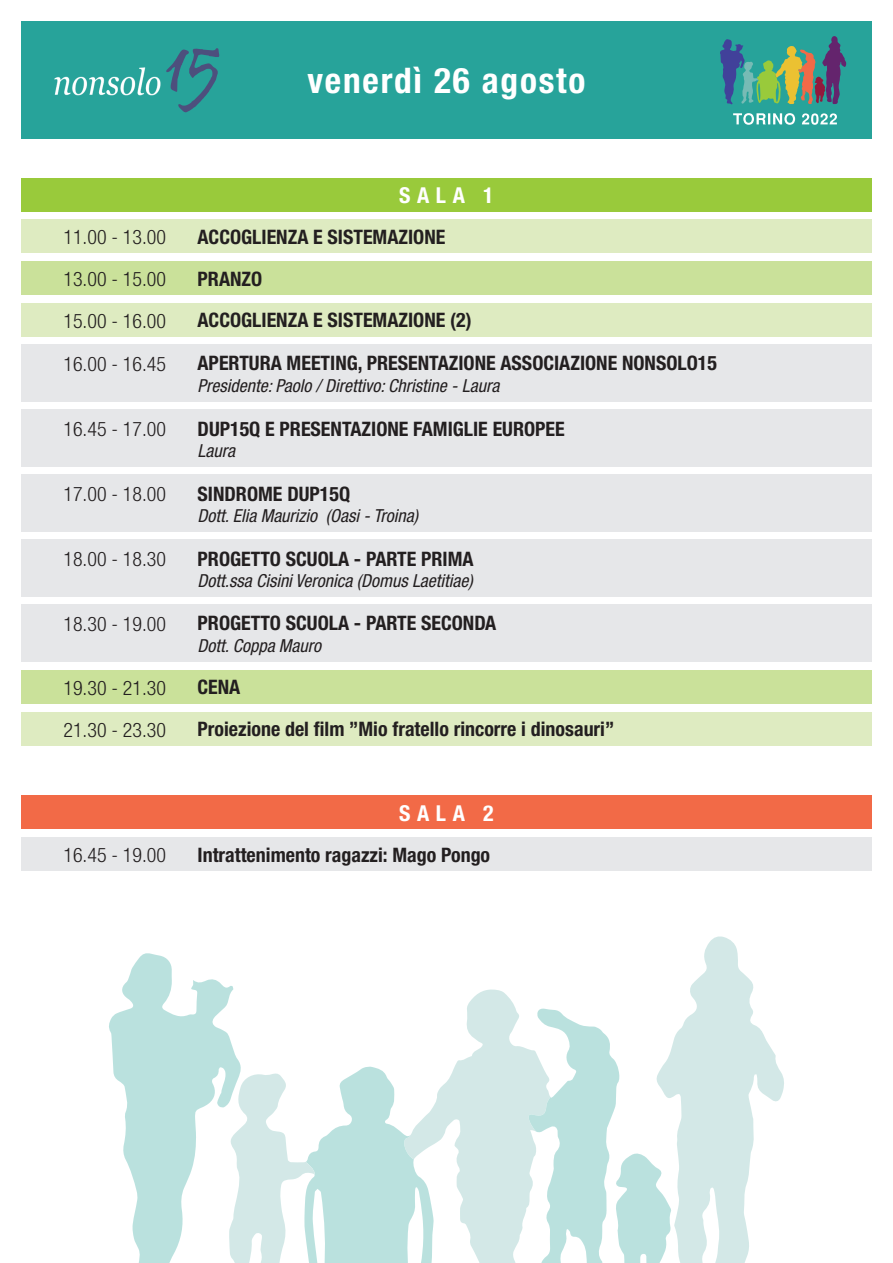
<style>
.page{position:relative;width:893px;height:1263px;background:#fff}
.page>*{position:absolute;margin:0;border:0;box-sizing:border-box;transform-origin:0 0}
.t1{font:700 condensed 35.4px "Helvetica Neue";letter-spacing:.05em;color:#fff}
.t2{font:700 condensed 21.9px "Helvetica Neue";letter-spacing:.3em;color:#fff}
.t3{font:700 condensed 19.95px "Helvetica Neue";color:#231f20}
.t4{font:300 condensed 19.95px "Helvetica Neue";color:#231f20}
.t5{font:italic condensed 18px "Helvetica Neue";color:#231f20}
</style>
<div class="page">
<div style="left:21px;top:837px;width:851px;height:34px;background:#e6e7e9"></div>
<div style="left:21px;top:795px;width:851px;height:34px;background:#f26a47"></div>
<div style="left:21px;top:345px;width:851px;height:57px;background:#e6e7e9"></div>
<div style="left:21px;top:410px;width:851px;height:57px;background:#e6e7e9"></div>
<div style="left:21px;top:475px;width:851px;height:57px;background:#e6e7e9"></div>
<div style="left:21px;top:540px;width:851px;height:57px;background:#e6e7e9"></div>
<div style="left:21px;top:670px;width:851px;height:34px;background:#cae19a"></div>
<div style="left:21px;top:178px;width:851px;height:33px;background:#99ca3b"></div>
<div style="left:21px;top:712px;width:851px;height:34px;background:#deebc1"></div>
<div style="left:21px;top:219px;width:851px;height:34px;background:#deebc1"></div>
<div style="left:21px;top:261px;width:851px;height:34px;background:#cae19a"></div>
<div style="left:21px;top:303px;width:851px;height:34px;background:#deebc1"></div>
<div style="left:21px;top:605px;width:851px;height:57px;background:#e6e7e9"></div>
<svg style="left:109px;top:936px;width:675px;height:327px"></svg>
<div style="left:21px;top:21px;width:851px;height:118px;background:#27a39a"></div>
<svg style="left:720px;top:36px;width:126px;height:68px"></svg>
<svg style="left:733px;top:113px;width:104px;height:12px"></svg>
<img style="left:54px;top:67px;width:107px;height:29px">
<svg style="left:166px;top:48px;width:53px;height:65px"></svg>
<h1 class="t1" style="left:307px;top:59px;width:279px">venerdì 26 agosto</h1>
<p class="t2" style="left:399px;top:182px;width:96px">SALA 1</p>
<p class="t4" style="left:63px;top:226px;width:104px">11.00 - 13.00</p>
<p class="t3" style="left:198px;top:225px;width:249px">ACCOGLIENZA E SISTEMAZIONE</p>
<p class="t4" style="left:63px;top:268px;width:104px">13.00 - 15.00</p>
<p class="t3" style="left:198px;top:266px;width:66px">PRANZO</p>
<p class="t4" style="left:63px;top:309px;width:104px">15.00 - 16.00</p>
<p class="t3" style="left:198px;top:308px;width:276px">ACCOGLIENZA E SISTEMAZIONE (2)</p>
<p class="t4" style="left:63px;top:352px;width:104px">16.00 - 16.45</p>
<p class="t3" style="left:198px;top:351px;width:521px">APERTURA MEETING, PRESENTAZIONE ASSOCIAZIONE NONSOLO15</p>
<p class="t5" style="left:198px;top:375px;width:303px">Presidente: Paolo / Direttivo: Christine - Laura</p>
<p class="t4" style="left:63px;top:417px;width:104px">16.45 - 17.00</p>
<p class="t5" style="left:198px;top:440px;width:39px">Laura</p>
<p class="t3" style="left:198px;top:416px;width:369px">DUP15Q E PRESENTAZIONE FAMIGLIE EUROPEE</p>
<p class="t4" style="left:63px;top:483px;width:104px">17.00 - 18.00</p>
<p class="t3" style="left:198px;top:482px;width:154px">SINDROME DUP15Q</p>
<p class="t5" style="left:198px;top:505px;width:222px">Dott. Elia Maurizio (Oasi - Troina)</p>
<p class="t4" style="left:63px;top:547px;width:104px">18.00 - 18.30</p>
<p class="t3" style="left:198px;top:546px;width:278px">PROGETTO SCUOLA - PARTE PRIMA</p>
<p class="t5" style="left:198px;top:570px;width:277px">Dott.ssa Cisini Veronica (Domus Laetitiae)</p>
<p class="t4" style="left:63px;top:612px;width:104px">18.30 - 19.00</p>
<p class="t3" style="left:198px;top:611px;width:300px">PROGETTO SCUOLA - PARTE SECONDA</p>
<p class="t5" style="left:198px;top:635px;width:125px">Dott. Coppa Mauro</p>
<p class="t4" style="left:63px;top:676px;width:104px">19.30 - 21.30</p>
<p class="t3" style="left:198px;top:675px;width:44px">CENA</p>
<p class="t4" style="left:63px;top:718px;width:104px">21.30 - 23.30</p>
<p class="t3" style="left:198px;top:717px;width:418px">Proiezione del film ”Mio fratello rincorre i dinosauri”</p>
<p class="t2" style="left:399px;top:800px;width:96px">SALA 2</p>
<p class="t4" style="left:63px;top:844px;width:104px">16.45 - 19.00</p>
<p class="t3" style="left:198px;top:843px;width:294px">Intrattenimento ragazzi: Mago Pongo</p>
</div>
